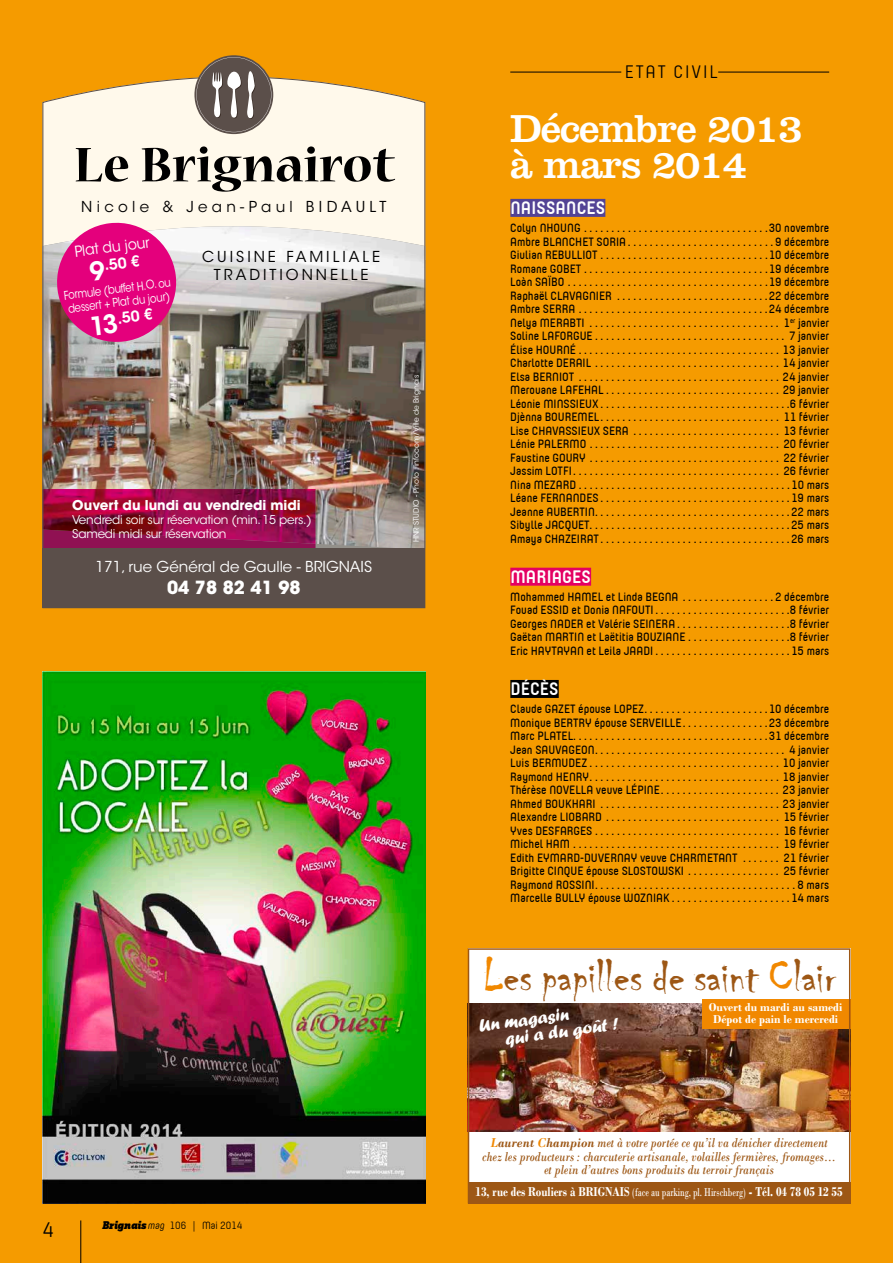
<style>
.page{position:relative;width:893px;height:1263px;background:#f59b00}
.page>*{position:absolute;margin:0;border:0;box-sizing:border-box;transform-origin:0 0}
.t1{font:700 54px "Nueva Std";color:#000}
.t2{font:48px "Chiller";color:#9d5715}
.t3{font:40.5px/36.5px "Clarendon LT Std";letter-spacing:-.025em;color:#fff}
.t4{font:21px "Yummo";color:#000}
.t5{font:700 18px "Yummo";letter-spacing:.01em;color:#fff}
.t6{font:18px/16.6px "Forte";color:#fff}
.t7{font:700 18px "ITC Avant Garde Std";color:#fff}
.t8{font:18px "Yummo";letter-spacing:.11em;color:#000}
.t9{font:15px "ITC Avant Garde Std";color:#fff}
.t10{font:15px/18px "ITC Avant Garde Std";letter-spacing:.2em;color:#000;text-align:center}
.t11{font:15px "ITC Avant Garde Std";letter-spacing:.29em;color:#000}
.t12{font:15px "ITC Avant Garde Std";color:#fff;scale:.93 1}
.t13{font:600 14.85px "ITC Avant Garde Std";color:#fff}
.t14{font:italic 13.5px/13.5px "Bodoni";color:#9d5715;text-align:center;scale:.88 1}
.t15{font:700 13.5px "Bodoni";color:#fff;scale:.84 1}
.t16{font:700 13.5px "ITC Avant Garde Std";color:#fff}
.t17{font:600 12px/13.5px "Yummo";color:#000;text-align:justify}
.t18{font:12px/14.4px "ITC Avant Garde Std";letter-spacing:-.02em;color:#fff}
.t19{font:700 12px/12px "Bodoni";color:#fff;text-align:center}
.t20{font:12px/13.5px "ITC Avant Garde Std";letter-spacing:-.02em;color:#fff;scale:.84 1}
.t21{font:10.5px "Yummo";color:#000}
.t22{font:7.5px "ITC Avant Garde Std";color:#fff}
.s1{font-size:25.5px}
.s2{font-family:"Zine Slab Dis";font-weight:900;font-style:italic;font-size:11.7px}
.s3{font-style:italic}
.s4{color:#f18800}
.s5{font-weight:700;color:#f18800}
.s6{font-weight:700}
.s7{font-weight:400;font-size:12px}
</style>
<div class="page">
<hr style="left:510px;top:72px;width:319px;height:1px;background:#000">
<div style="left:621px;top:63px;width:97px;height:18px;background:#f59b00"></div>
<div style="left:510px;top:199px;width:95px;height:18px;background:#534395"></div>
<div style="left:510px;top:568px;width:81px;height:18px;background:#e40062"></div>
<div style="left:510px;top:680px;width:49px;height:18px;background:#000"></div>
<img style="left:468px;top:948px;width:382px;height:255px">
<img style="left:43px;top:77px;width:382px;height:531px">
<svg style="left:194px;top:55px;width:79px;height:79px"></svg>
<svg style="left:196px;top:57px;width:75px;height:75px;background:#8a7a69"></svg>
<img style="left:43px;top:671px;width:382px;height:532px">
<hr style="left:80px;top:1220px;width:1px;height:43px;background:#000">
<h1 class="t1" style="left:74px;top:140px;width:322px">Le Brignairot</h1>
<p class="t11" style="left:81px;top:197px;width:307px">Nicole &amp; Jean-Paul BIDAULT</p>
<p class="t12" style="left:74px;top:242px;width:83px;rotate:-7deg">Plat du jour</p>
<p class="t13" style="left:88px;top:257px;width:52px;rotate:-7deg"><span class="s1">9</span>.50 €</p>
<p class="t20" style="left:63px;top:289px;width:130px;rotate:-7deg">Formule (buffet H.O. ou dessert + Plat du jour)</p>
<p class="t10" style="left:202px;top:248px;width:179px">CUISINE FAMILIALE<br>TRADITIONNELLE</p>
<p class="t13" style="left:88px;top:312px;width:65px;rotate:-7deg"><span class="s1">13</span>.50 €</p>
<p class="t16" style="left:72px;top:496px;width:230px">Ouvert du lundi au vendredi midi</p>
<p class="t18" style="left:72px;top:512px;width:241px">Vendredi soir sur réservation (min. 15 pers.)<br>Samedi midi sur réservation</p>
<p class="t9" style="left:96px;top:558px;width:278px">171, rue Général de Gaulle - BRIGNAIS</p>
<h3 class="t7" style="left:167px;top:576px;width:135px">04 78 82 41 98</h3>
<p class="t22" style="left:412px;top:542px;width:169px;rotate:-90deg">HNR STUDIO - Photo : infocom/Ville de Brignais</p>
<h3 class="t4" style="left:43px;top:1215px;width:13px">4</h3>
<p class="t21" style="left:102px;top:1218px;width:142px"><span class="s2">Brignais</span><span class="s3">mag</span> 106 | Mai 2014</p>
<h3 class="t8" style="left:625px;top:59px;width:95px">ETAT CIVIL</h3>
<h3 class="t3" style="left:510px;top:110px;width:294px">Décembre 2013 à mars 2014</h3>
<h3 class="t5" style="left:510px;top:192px;width:96px">NAISSANCES</h3>
<p class="t17" style="left:510px;top:220px;width:320px">Colyn NHOUNG . . . . . . . . . . . . . . . . . . . . . . . . . . . . . . . . . 30 novembre Ambre BLANCHET SORIA . . . . . . . . . . . . . . . . . . . . . . . . . . 9 décembre Giulian REBULLIOT . . . . . . . . . . . . . . . . . . . . . . . . . . . . . . 10 décembre Romane GOBET . . . . . . . . . . . . . . . . . . . . . . . . . . . . . . . . . 19 décembre Loàn SAÏBO . . . . . . . . . . . . . . . . . . . . . . . . . . . . . . . . . . . . 19 décembre Raphaël CLAVAGNIER . . . . . . . . . . . . . . . . . . . . . . . . . . . 22 décembre Ambre SERRA . . . . . . . . . . . . . . . . . . . . . . . . . . . . . . . . . . 24 décembre Nelya MERABTI . . . . . . . . . . . . . . . . . . . . . . . . . . . . . . . . . . . 1<sup>er</sup> janvier Soline LAFORGUE . . . . . . . . . . . . . . . . . . . . . . . . . . . . . . . . . . . 7 janvier Élise HOURNÉ.....................................13 janvier Charlotte DERAIL . . . . . . . . . . . . . . . . . . . . . . . . . . . . . . . . . . 14 janvier Elsa BERNIOT . . . . . . . . . . . . . . . . . . . . . . . . . . . . . . . . . . . . . 24 janvier Merouane LAFEHAL . . . . . . . . . . . . . . . . . . . . . . . . . . . . . . . . 29 janvier Léonie MINSSIEUX . . . . . . . . . . . . . . . . . . . . . . . . . . . . . . . . . . 6 février Djènna BOUREMEL . . . . . . . . . . . . . . . . . . . . . . . . . . . . . . . . . 11 février Lise CHAVASSIEUX SERA . . . . . . . . . . . . . . . . . . . . . . . . . . . 13 février Lénie PALERMO . . . . . . . . . . . . . . . . . . . . . . . . . . . . . . . . . . . 20 février Faustine GOURY . . . . . . . . . . . . . . . . . . . . . . . . . . . . . . . . . . . 22 février Jassim LOTFI . . . . . . . . . . . . . . . . . . . . . . . . . . . . . . . . . . . . . . 26 février Nina MEZARD.......................................10 mars Léane FERNANDES . . . . . . . . . . . . . . . . . . . . . . . . . . . . . . . . . . 19 mars Jeanne AUBERTIN . . . . . . . . . . . . . . . . . . . . . . . . . . . . . . . . . . . 22 mars Sibylle JACQUET . . . . . . . . . . . . . . . . . . . . . . . . . . . . . . . . . . . . 25 mars Amaya CHAZEIRAT . . . . . . . . . . . . . . . . . . . . . . . . . . . . . . . . . . 26 mars</p>
<h3 class="t5" style="left:510px;top:560px;width:80px">MARIAGES</h3>
<p class="t17" style="left:510px;top:589px;width:320px">Mohammed HAMEL et Linda BEGNA . . . . . . . . . . . . . . . . 2 décembre Fouad ESSID et Donia NAFOUTI . . . . . . . . . . . . . . . . . . . . . . . . 8 février Georges NADER et Valérie SEINERA . . . . . . . . . . . . . . . . . . . . 8 février Gaëtan MARTIN et Laëtitia BOUZIANE . . . . . . . . . . . . . . . . . . 8 février Eric HAYTAYAN et Leila JAADI . . . . . . . . . . . . . . . . . . . . . . . . 15 mars</p>
<h3 class="t5" style="left:510px;top:673px;width:48px">DÉCÈS</h3>
<p class="t17" style="left:510px;top:701px;width:320px">Claude GAZET épouse LOPEZ . . . . . . . . . . . . . . . . . . . . . . 10 décembre Monique BERTRY épouse SERVEILLE . . . . . . . . . . . . . . . 23 décembre Marc PLATEL . . . . . . . . . . . . . . . . . . . . . . . . . . . . . . . . . . . 31 décembre Jean SAUVAGEON . . . . . . . . . . . . . . . . . . . . . . . . . . . . . . . . . . . 4 janvier Luis BERMUDEZ . . . . . . . . . . . . . . . . . . . . . . . . . . . . . . . . . . . 10 janvier Raymond HENRY . . . . . . . . . . . . . . . . . . . . . . . . . . . . . . . . . . . 18 janvier Thérèse NOVELLA veuve LÉPINE . . . . . . . . . . . . . . . . . . . . . . 23 janvier Ahmed BOUKHARI . . . . . . . . . . . . . . . . . . . . . . . . . . . . . . . . . 23 janvier Alexandre LIOBARD . . . . . . . . . . . . . . . . . . . . . . . . . . . . . . . . 15 février Yves DESFARGES . . . . . . . . . . . . . . . . . . . . . . . . . . . . . . . . . . 16 février Michel HAM . . . . . . . . . . . . . . . . . . . . . . . . . . . . . . . . . . . . . . 19 février Edith EYMARD-DUVERNAY veuve CHARMETANT . . . . . . . 21 février Brigitte CINQUE épouse SLOSTOWSKI . . . . . . . . . . . . . . . . . 25 février Raymond ROSSINI . . . . . . . . . . . . . . . . . . . . . . . . . . . . . . . . . . . . 8 mars Marcelle BULLY épouse WOZNIAK . . . . . . . . . . . . . . . . . . . . . 14 mars</p>
<h2 class="t2" style="left:483px;top:950px;width:355px"><span class="s4">L</span>es papilles de saint <span class="s4">C</span>lair</h2>
<p class="t19" style="left:709px;top:1001px;width:135px">Ouvert du mardi au samedi<br>Dépot de pain le mercredi</p>
<h3 class="t6" style="left:501px;top:1014px;width:116px;text-indent:-24px;rotate:-8deg">Un magasin<br>qui a du goût !</h3>
<p class="t14" style="left:482px;top:1136px;width:403px"><span class="s5">L</span><span class="s6">aurent</span> <span class="s5">C</span><span class="s6">hampion</span> met à votre portée ce qu’il va dénicher directement chez les producteurs : charcuterie artisanale, volailles fermières, fromages… et plein d’autres bons produits du terroir français</p>
<p class="t15" style="left:475px;top:1184px;width:439px">13, rue des Rouliers à BRIGNAIS <span class="s7">(face au parking, pl. Hirschberg)</span> - Tél. 04 78 05 12 55</p>
</div>
